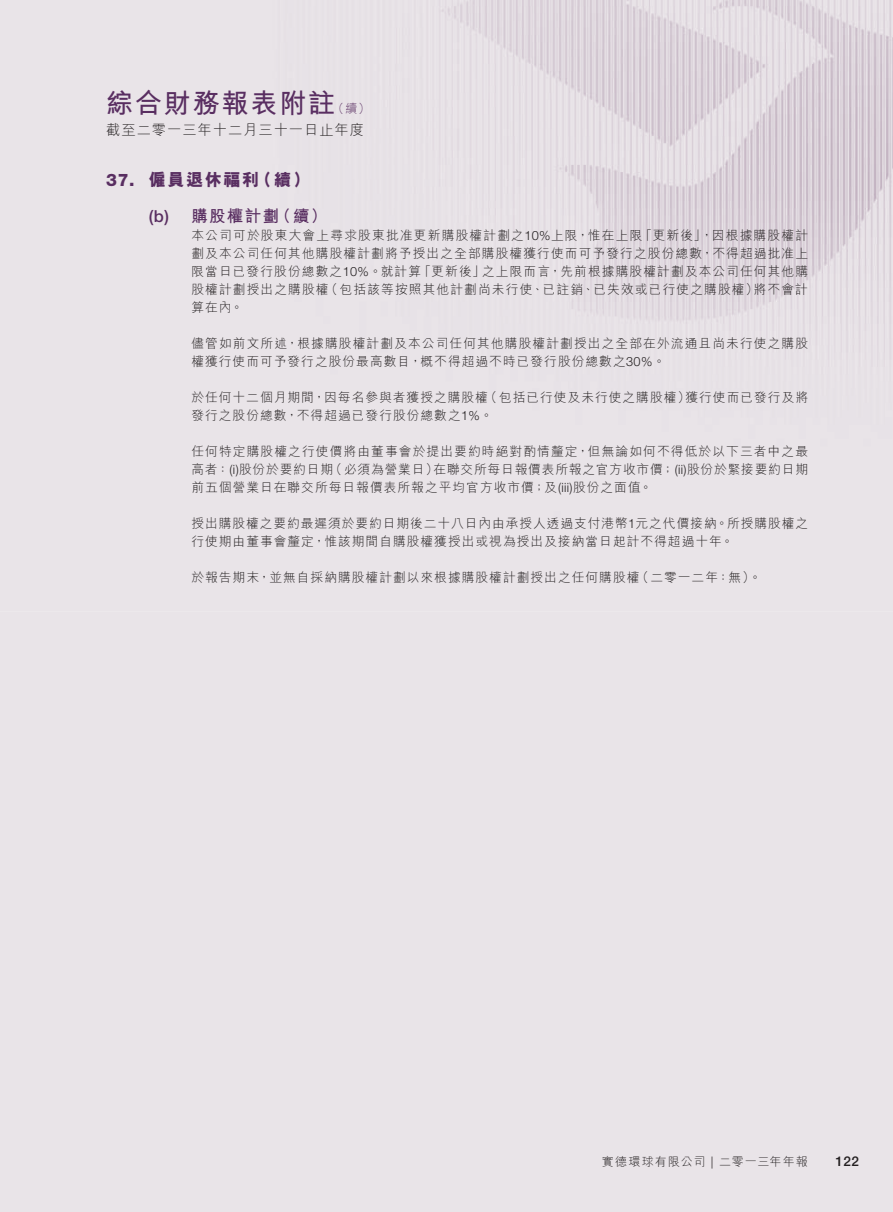
<style>
.page{position:relative;width:893px;height:1212px;background:#fff}
.page>*{position:absolute;margin:0;border:0;box-sizing:border-box;transform-origin:0 0}
.t1{font:27px "M Hei HK Bold E Ten B5 H";letter-spacing:.07em;color:#592e61}
.t2{font:17.25px "M Hei HK Xbold E Ten B5 H";letter-spacing:.08em;color:#592e61}
.t3{font:16.5px "M Hei HK Bold E Ten B5 H";letter-spacing:.08em;color:#592e61}
.t4{font:14.25px "M Hei HK Light E Ten B5 H";letter-spacing:.07em;color:#231f20}
.t5{font:500 13.5px "Helvetica Neue LT Std";color:#231f20}
.t6{font:12.75px/18px "M Hei HK Light E Ten B5 H";letter-spacing:.08em;color:#231f20}
.t7{font:12px "M Hei HK Light E Ten B5 H";letter-spacing:.095em;color:#231f20}
.t8{font:12px "M Hei HK Light E Ten B5 H";color:#592e61}
.s1{font-family:"Helvetica Neue LT Std";font-weight:800}
.s2{font-family:"Helvetica Neue LT Std";font-weight:500}
.s3{font-family:"Helvetica Neue LT Std";font-weight:300}
</style>
<div class="page">
<div style="left:0;top:611px;width:893px;height:601px;background:#e9e4e8"></div>
<img style="left:0;top:0;width:893px;height:611px">
<h1 class="t1" style="left:106px;top:93px;width:230px">綜合財務報表附註</h1>
<p class="t8" style="left:332px;top:104px;width:40px">（續）</p>
<p class="t4" style="left:106px;top:125px;width:259px">截至二零一三年十二月三十一日止年度</p>
<h2 class="t2" style="left:106px;top:173px;width:205px"><span class="s1">37.</span> 僱員退休福利（續）</h2>
<p class="t3" style="left:149px;top:209px;width:180px"><span class="s2">(b)</span> 購股權計劃（續）</p>
<p class="t6" style="left:191px;top:227px;width:618px;text-align:justify">本公司可於股東大會上尋求股東批准更新購股權計劃之<span class="s3">10%</span>上限，惟在上限「更新後」，因根據購股權計劃及本公司任何其他購股權計劃將予授出之全部購股權獲行使而可予發行之股份總數，不得超過批准上限當日已發行股份總數之<span class="s3">10%</span>。就計算「更新後」之上限而言，先前根據購股權計劃及本公司任何其他購股權計劃授出之購股權（包括該等按照其他計劃尚未行使、已註銷、已失效或已行使之購股權）將不會計算在內。</p>
<p class="t6" style="left:191px;top:335px;width:618px">儘管如前文所述，根據購股權計劃及本公司任何其他購股權計劃授出之全部在外流通且尚未行使之購股權獲行使而可予發行之股份最高數目，概不得超過不時已發行股份總數之<span class="s3">30%</span>。</p>
<p class="t6" style="left:191px;top:389px;width:618px">於任何十二個月期間，因每名參與者獲授之購股權（包括已行使及未行使之購股權）獲行使而已發行及將發行之股份總數，不得超過已發行股份總數之<span class="s3">1%</span>。</p>
<p class="t6" style="left:191px;top:443px;width:618px;text-align:justify">任何特定購股權之行使價將由董事會於提出要約時絕對酌情釐定，但無論如何不得低於以下三者中之最高者：<span class="s3">(i)</span>股份於要約日期（必須為營業日）在聯交所每日報價表所報之官方收市價；<span class="s3">(ii)</span>股份於緊接要約日期前五個營業日在聯交所每日報價表所報之平均官方收市價；及<span class="s3">(iii)</span>股份之面值。</p>
<p class="t6" style="left:191px;top:515px;width:618px">授出購股權之要約最遲須於要約日期後二十八日內由承授人透過支付港幣<span class="s3">1</span>元之代價接納。所授購股權之行使期由董事會釐定，惟該期間自購股權獲授出或視為授出及接納當日起計不得超過十年。</p>
<p class="t6" style="left:191px;top:569px;width:572px">於報告期末，並無自採納購股權計劃以來根據購股權計劃授出之任何購股權（二零一二年：無）。</p>
<p class="t7" style="left:602px;top:1157px;width:208px">實德環球有限公司 <span class="s3">|</span> 二零一三年年報</p>
<p class="t5" style="left:836px;top:1157px;width:25px">122</p>
</div>
